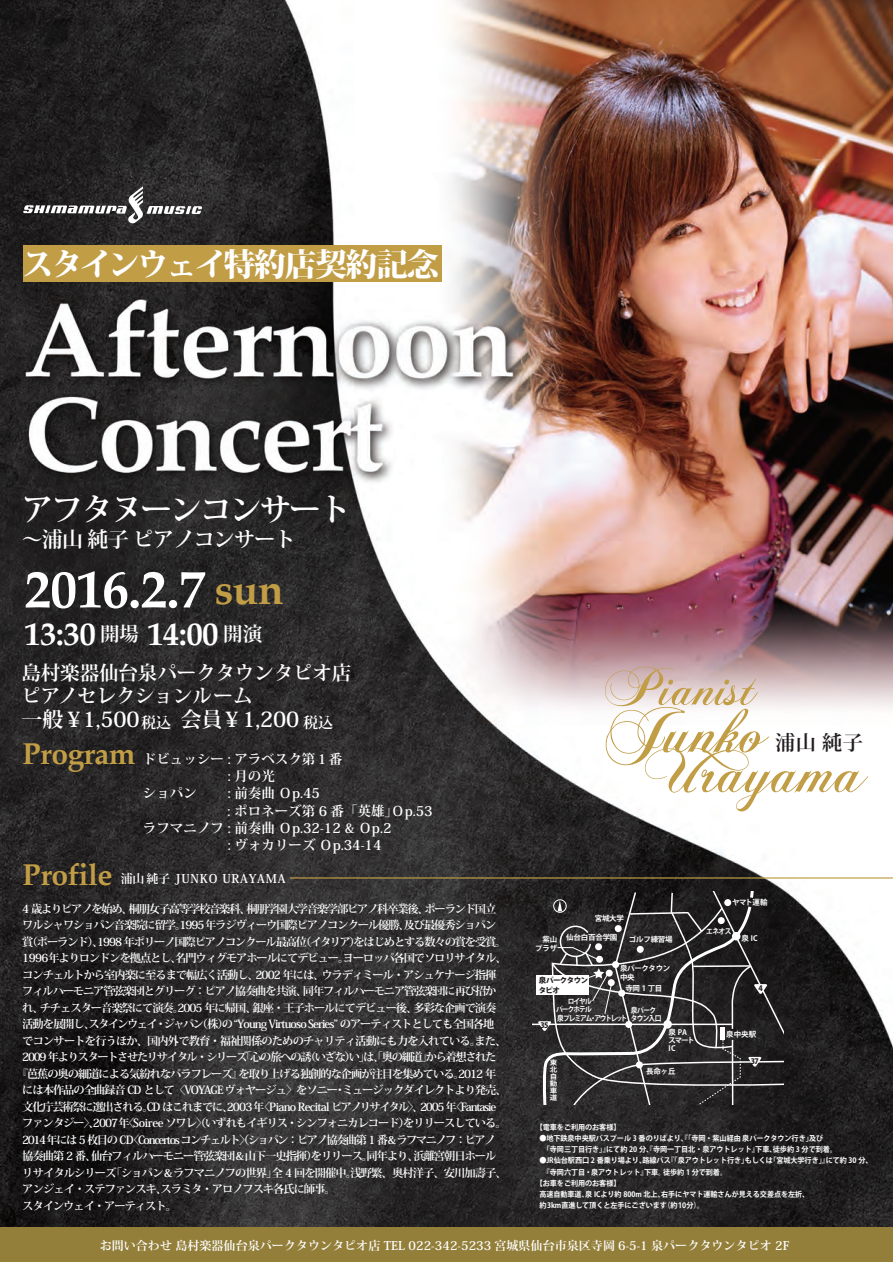
<style>
.page{position:relative;width:893px;height:1263px;background:#fff}
.page>*{position:absolute;margin:0;border:0;box-sizing:border-box;transform-origin:0 0}
.t1{font:67.5px "Chopin Script";letter-spacing:-.01em;color:#c19d46}
.t2{font:55.05px "Chopin Script";letter-spacing:-.01em;color:#c19d46}
.t3{font:700 54px "Palatino";color:#fff}
.t4{font:700 33px "Palatino";letter-spacing:-.02em;color:#fff}
.t5{font:800 31.65px "Koz Min Pro";letter-spacing:-.09em;color:#fff}
.t6{font:700 31.5px "Koz Min Pro";letter-spacing:-.055em;color:#fff}
.t7{font:700 30px "Palatino";letter-spacing:-.02em;color:#c19d46}
.t8{font:700 21px "Koz Min Pro";letter-spacing:-.005em;color:#fff}
.t9{font:700 21px "Koz Min Pro";letter-spacing:-.035em;color:#fff}
.t10{font:700 20.25px "Koz Min Pro";color:#231f20}
.t11{font:700 19.5px/22.8px "Koz Min Pro";letter-spacing:-.005em;color:#fff}
.t12{font:700 13.5px "Koz Min Pro";color:#fff}
.t13{font:700 12px "Koz Min Pro";letter-spacing:.005em;color:#fff}
.t14{font:700 12px "Koz Min Pro";letter-spacing:.065em;color:#fff}
.t15{font:700 11.25px/16.5px "Koz Min Pro";letter-spacing:-.09em;color:#fff}
.t16{font:700 11.25px "Koz Min Pro";letter-spacing:-.11em;color:#fff}
.t17{font:700 11.25px "Koz Min Pro";letter-spacing:-.13em;color:#fff}
.t18{font:700 11.25px "Koz Min Pro";letter-spacing:-.12em;color:#fff}
.t19{font:700 7.5px/11.1px "Koz Go Pro";letter-spacing:-.01em;color:#fff;scale:.95 1}
.t20{font:700 7.5px/8.2px "Koz Go Pro";letter-spacing:-.01em;color:#fff;text-align:right}
.t21{font:800 7.5px/9.4px "Koz Go Pro";letter-spacing:-.07em;color:#231f20}
.t22{font:700 7.5px "Koz Go Pro";letter-spacing:-.175em;color:#fff;scale:.9 1}
.t23{font:700 7.5px/8.2px "Koz Go Pro";letter-spacing:-.14em;color:#fff;text-align:right;scale:.9 1}
.t24{font:700 7.5px/8.2px "Koz Go Pro";letter-spacing:-.075em;color:#fff;scale:.9 1}
.t25{font:700 7.5px/8.2px "Koz Go Pro";letter-spacing:-.055em;color:#fff}
.t26{font:700 7.5px "Koz Go Pro";letter-spacing:-.03em;color:#fff}
.t27{font:700 7.5px "Koz Go Pro";letter-spacing:-.01em;color:#fff;scale:.9 1}
.t28{font:700 6.75px/6.9px "Koz Go Pro";color:#fff;scale:1.11 1}
.s1{font-size:42.6px;color:#c19d46}
.s2{font-family:"Koz Min Pro";font-size:19.5px}
.s3{font-size:15px}
</style>
<div class="page">
<img style="left:0;top:0;width:893px;height:1227px">
<svg style="left:22px;top:361px;width:357px;height:77px"></svg>
<svg style="left:386px;top:387px;width:114px;height:51px"></svg>
<svg style="left:25px;top:457px;width:348px;height:74px;background:#3f3e3e"></svg>
<svg style="left:23px;top:186px;width:179px;height:38px;background:#4a4849"></svg>
<hr style="left:290px;top:877px;width:603px;height:1px;background:#c19d46">
<div style="left:0;top:1227px;width:893px;height:36px;background:#937f3a"></div>
<div style="left:24px;top:246px;width:418px;height:36px;background:#c19d46"></div>
<hr style="left:532px;top:1023px;width:200px;height:2px;background:#fff">
<div style="left:536px;top:975px;width:53px;height:20px;background:#fff"></div>
<svg style="left:537px;top:891px;width:246px;height:213px;background:#3d3b3c"></svg>
<hr style="left:0;top:1262px;width:893px;height:1px;background:#fff">
<h3 class="t5" style="left:22px;top:241px;width:418px">スタインウェイ特約店契約記念</h3>
<h3 class="t6" style="left:22px;top:486px;width:331px">アフタヌーンコンサート</h3>
<h3 class="t9" style="left:22px;top:524px;width:276px">～浦山 純子 ピアノコンサート</h3>
<h3 class="t3" style="left:24px;top:556px;width:261px">2016.2.7 <span class="s1">sun</span></h3>
<h3 class="t4" style="left:24px;top:613px;width:239px">13:30 <span class="s2">開場</span> 14:00 <span class="s2">開演</span></h3>
<h3 class="t11" style="left:22px;top:660px;width:331px">島村楽器仙台泉パークタウンタピオ店ピアノセレクションルーム</h3>
<h3 class="t8" style="left:22px;top:704px;width:313px">一般 ￥1,500<span class="s3">税込</span> 会員￥1,200 <span class="s3">税込</span></h3>
<h3 class="t7" style="left:23px;top:735px;width:115px">Program</h3>
<p class="t12" style="left:143px;top:749px;width:201px">ドビュッシー : アラベスク第１番</p>
<p class="t12" style="left:198px;top:766px;width:79px">　 : 月の光</p>
<p class="t12" style="left:143px;top:783px;width:178px">ショパン　　 : 前奏曲 Ｏp.45</p>
<p class="t12" style="left:172px;top:801px;width:262px">　　　 : ポロネーズ第 6 番「英雄」Ｏp.53</p>
<p class="t12" style="left:143px;top:818px;width:250px">ラフマニノフ : 前奏曲 Ｏp.32-12 &amp; Ｏp.2</p>
<p class="t12" style="left:143px;top:835px;width:240px">　　　　　　 : ヴォカリーズ Ｏp.34-14</p>
<h3 class="t7" style="left:23px;top:857px;width:91px">Profile</h3>
<p class="t14" style="left:121px;top:870px;width:166px">浦山 純子 JUNKO URAYAMA</p>
<p class="t15" style="left:22px;top:900px;width:476px">4 歳よりピアノを始め、桐朋女子高等学校音楽科、桐朋学園大学音楽学部ピアノ科卒業後、ポーランド国立</p>
<p class="t15" style="left:22px;top:916px;width:476px">ワルシャワショパン音楽院に留学。1995年ラジヴィーウ国際ピアノコンクール優勝、及び最優秀ショパン</p>
<p class="t15" style="left:22px;top:933px;width:486px">賞（ポーランド）、1998 年ポリーノ国際ピアノコンクール最高位（イタリア）をはじめとする数々の賞を受賞。</p>
<p class="t15" style="left:22px;top:949px;width:486px">1996年よりロンドンを拠点とし、名門ウィグモアホールにてデビュー。ヨーロッパ各国でソロリサイタル、</p>
<p class="t15" style="left:22px;top:966px;width:476px">コンチェルトから室内楽に至るまで幅広く活動し、2002 年には、ウラディミール・アシュケナージ指揮</p>
<p class="t15" style="left:22px;top:982px;width:476px">フィルハーモニア管弦楽団とグリーグ：ピアノ協奏曲を共演、同年フィルハーモニア管弦楽団に再び招か</p>
<p class="t15" style="left:22px;top:999px;width:476px">れ、チチェスター音楽祭にて演奏。2005 年に帰国、銀座・王子ホールにてデビュー後、多彩な企画で演奏</p>
<p class="t15" style="left:22px;top:1015px;width:474px">活動を展開し、スタインウェイ・ジャパン（株）の “Young Virtuoso Series” のアーティストとしても全国各地</p>
<p class="t15" style="left:22px;top:1032px;width:486px">でコンサートを行うほか、国内外で教育・福祉関係のためのチャリティ活動にも力を入れている。また、</p>
<p class="t18" style="left:22px;top:1049px;width:476px">2009 年よりスタートさせたリサイタル・シリーズ「心の旅への誘（いざな）い」は、「奥の細道」から着想された</p>
<p class="t15" style="left:17px;top:1065px;width:481px">『芭蕉の奥の細道による気紛れなパラフレーズ』を取り上げる独創的な企画が注目を集めている。2012 年</p>
<p class="t15" style="left:22px;top:1081px;width:486px">には本作品の全曲録音 CD として〈VOYAGE ヴォヤージュ〉をソニー･ミュージックダイレクトより発売、</p>
<p class="t16" style="left:22px;top:1098px;width:476px">文化庁芸術祭に選出される。CD はこれまでに、2003 年〈Piano Recital ピアノリサイタル〉、2005 年〈Fantasie</p>
<p class="t15" style="left:22px;top:1114px;width:486px">ファンタジー〉、2007年〈Soiree ソワレ〉（いずれもイギリス・シンフォニカレコード）をリリースしている。</p>
<p class="t17" style="left:22px;top:1131px;width:475px">2014 年には 5 枚目の CD〈Concertos コンチェルト（ショパン：ピアノ協奏曲第 1 番＆ラフマニノフ：ピアノ</p>
<p class="t15" style="left:22px;top:1131px;width:486px;text-indent:217px">〉<br>協奏曲第 2 番、仙台フィルハーモニー管弦楽団＆山下一史指揮）をリリース。同年より、浜離宮朝日ホールリサイタルシリーズ「ショパン＆ラフマニノフの世界」全 4 回を開催中。浅野繁、奥村洋子、安川加壽子、アンジェイ・ステファンスキ、スラミタ・アロノフスキ各氏に師事。<br>スタインウェイ・アーティスト。</p>
<h2 class="t2" style="left:605px;top:653px;width:153px">Pianist</h2>
<h1 class="t1" style="left:605px;top:689px;width:164px">Junko</h1>
<h3 class="t10" style="left:775px;top:728px;width:90px">浦山 純子</h3>
<h1 class="t1" style="left:645px;top:729px;width:224px">Urayama</h1>
<p class="t20" style="left:595px;top:914px;width:31px">宮城大学</p>
<p class="t20" style="left:732px;top:899px;width:37px">ヤマト運輸</p>
<p class="t27" style="left:706px;top:926px;width:30px">エネオス</p>
<p class="t20" style="left:535px;top:936px;width:24px">紫山プラザ</p>
<p class="t26" style="left:566px;top:933px;width:53px">仙台白百合学園</p>
<p class="t20" style="left:742px;top:934px;width:18px">泉 IC</p>
<p class="t20" style="left:629px;top:936px;width:45px">ゴルフ練習場</p>
<p class="t21" style="left:539px;top:976px;width:51px">泉パークタウンタピオ</p>
<p class="t25" style="left:620px;top:965px;width:52px">泉パークタウン中央</p>
<p class="t20" style="left:625px;top:985px;width:39px">寺岡 1 丁目</p>
<p class="t21" style="left:540px;top:1021px;width:10px">35</p>
<p class="t23" style="left:556px;top:997px;width:41px">ロイヤル<br>パークホテル</p>
<p class="t22" style="left:557px;top:1014px;width:79px">泉プレミアム・アウトレット</p>
<p class="t24" style="left:631px;top:1006px;width:36px">泉パークタウン入口</p>
<p class="t20" style="left:668px;top:1028px;width:28px;text-align:left">泉 PAスマート<br>IC</p>
<p class="t28" style="left:550px;top:1060px;width:8px">東北自動車道</p>
<p class="t20" style="left:646px;top:1067px;width:31px">長命ヶ丘</p>
<p class="t21" style="left:758px;top:984px;width:6px">4</p>
<p class="t20" style="left:726px;top:1030px;width:31px">泉中央駅</p>
<p class="t21" style="left:751px;top:1057px;width:10px">37</p>
<p class="t19" style="left:536px;top:1122px;width:91px">【電車をご利用のお客様】</p>
<p class="t19" style="left:539px;top:1133px;width:315px">●地下鉄泉中央駅バスプール 3 番のりばより、『「寺岡・紫山経由 泉パークタウン行き」及び<br>　「寺岡三丁目行き」』にて約 20 分、『寺岡一丁目北・泉アウトレット』下車、徒歩約 3 分で到着。</p>
<p class="t19" style="left:539px;top:1155px;width:352px">●JR仙台駅西口 2 番乗り場より、路線バス『「泉アウトレット行き」もしくは「宮城大学行き」』にて約 30 分、</p>
<p class="t19" style="left:539px;top:1167px;width:199px">　『寺岡六丁目・泉アウトレット』下車。徒歩約 1 分で到着。</p>
<p class="t19" style="left:536px;top:1178px;width:91px">【お車をご利用のお客様】</p>
<p class="t19" style="left:539px;top:1189px;width:286px">高速自動車道、泉 ICより約 800m 北上、右手にヤマト運輸さんが見える交差点を左折、</p>
<p class="t19" style="left:539px;top:1200px;width:175px">約3km直進して頂くと左手にございます（約10分）。</p>
<p class="t13" style="left:100px;top:1237px;width:691px">お問い合わせ 島村楽器仙台泉パークタウンタピオ店 TEL 022-342-5233 宮城県仙台市泉区寺岡 6-5-1 泉パークタウンタピオ 2F</p>
</div>
